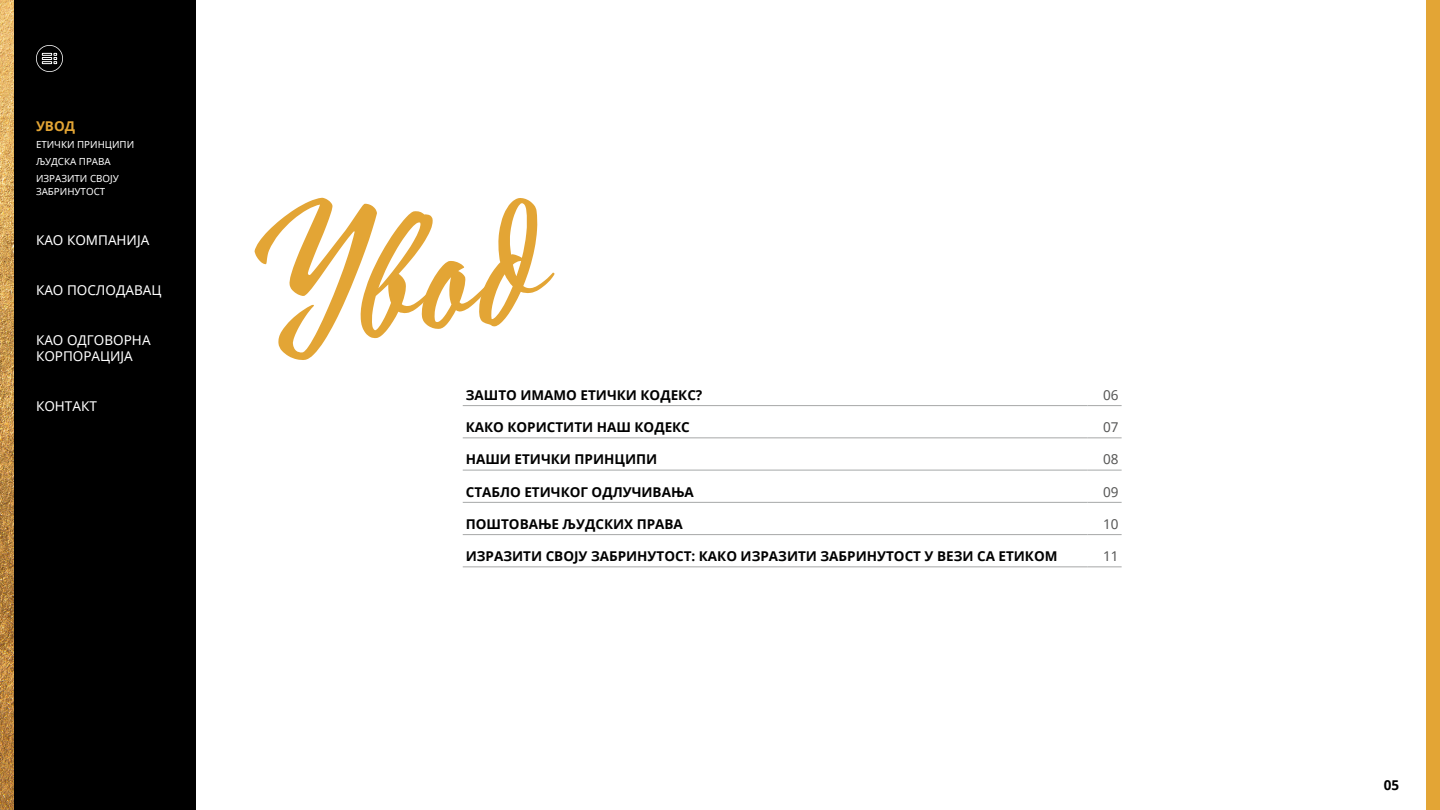
<style>
.page{position:relative;width:1440px;height:810px;background:#fff}
.page>*{position:absolute;margin:0;border:0;box-sizing:border-box;transform-origin:0 0}
.t1{font:187.5px "Mojito Web";color:#e3a535}
.t2{font:700 13.5px "Noto Sans";color:#000}
.t3{font:13.5px/16.2px "Noto Sans";color:#fff}
.t4{font:13.5px "Noto Sans";color:#565655}
.t5{font:700 13.5px "Noto Sans";color:#e3a535}
.t6{font:9.75px/17.2px "Noto Sans";color:#fff}
</style>
<div class="page">
<div style="left:14px;top:0;width:182px;height:810px;background:#000"></div>
<img style="left:0;top:0;width:14px;height:810px">
<div style="left:1426px;top:0;width:14px;height:810px;background:#e3a535"></div>
<hr style="left:463px;top:405px;width:625px;height:1px;background:#a6a8a8">
<hr style="left:1088px;top:405px;width:34px;height:1px;background:#a6a8a8">
<hr style="left:463px;top:438px;width:625px;height:1px;background:#a6a8a8">
<hr style="left:1088px;top:438px;width:34px;height:1px;background:#a6a8a8">
<hr style="left:463px;top:470px;width:625px;height:1px;background:#a6a8a8">
<hr style="left:1088px;top:470px;width:34px;height:1px;background:#a6a8a8">
<hr style="left:463px;top:502px;width:625px;height:1px;background:#a6a8a8">
<hr style="left:1088px;top:502px;width:34px;height:1px;background:#a6a8a8">
<hr style="left:463px;top:534px;width:625px;height:1px;background:#a6a8a8">
<hr style="left:1088px;top:534px;width:34px;height:1px;background:#a6a8a8">
<hr style="left:463px;top:567px;width:625px;height:1px;background:#a6a8a8">
<hr style="left:1088px;top:567px;width:34px;height:1px;background:#a6a8a8">
<svg style="left:36px;top:45px;width:27px;height:27px"></svg>
<p class="t5" style="left:36px;top:116px;width:41px">УВОД</p>
<p class="t6" style="left:36px;top:136px;width:100px">ЕТИЧКИ ПРИНЦИПИ<br>ЉУДСКА ПРАВА<br>ИЗРАЗИТИ СВОЈУ</p>
<p class="t6" style="left:36px;top:183px;width:71px">ЗАБРИНУТОСТ</p>
<p class="t3" style="left:36px;top:232px;width:115px">КАО КОМПАНИЈА</p>
<p class="t3" style="left:36px;top:282px;width:127px">КАО ПОСЛОДАВАЦ</p>
<p class="t3" style="left:36px;top:332px;width:116px">КАО ОДГОВОРНА<br>КОРПОРАЦИЈА</p>
<p class="t3" style="left:36px;top:398px;width:62px">КОНТАКТ</p>
<h1 class="t1" style="left:225px;top:156px;width:293px;rotate:-7deg">Увод</h1>
<p class="t2" style="left:466px;top:385px;width:238px">ЗАШТО ИМАМО ЕТИЧКИ КОДЕКС?</p>
<p class="t4" style="left:1103px;top:386px;width:17px">06</p>
<p class="t2" style="left:466px;top:418px;width:226px">КАКО КОРИСТИТИ НАШ КОДЕКС</p>
<p class="t4" style="left:1103px;top:418px;width:17px">07</p>
<p class="t2" style="left:466px;top:450px;width:193px">НАШИ ЕТИЧКИ ПРИНЦИПИ</p>
<p class="t4" style="left:1103px;top:450px;width:17px">08</p>
<p class="t2" style="left:466px;top:482px;width:230px">СТАБЛО ЕТИЧКОГ ОДЛУЧИВАЊА</p>
<p class="t4" style="left:1103px;top:482px;width:17px">09</p>
<p class="t2" style="left:466px;top:514px;width:219px">ПОШТОВАЊЕ ЉУДСКИХ ПРАВА</p>
<p class="t4" style="left:1103px;top:515px;width:17px">10</p>
<p class="t2" style="left:466px;top:547px;width:593px">ИЗРАЗИТИ СВОЈУ ЗАБРИНУТОСТ: КАКО ИЗРАЗИТИ ЗАБРИНУТОСТ У ВЕЗИ СА ЕТИКОМ</p>
<p class="t4" style="left:1103px;top:547px;width:17px">11</p>
<p class="t2" style="left:1384px;top:776px;width:17px">05</p>
</div>
